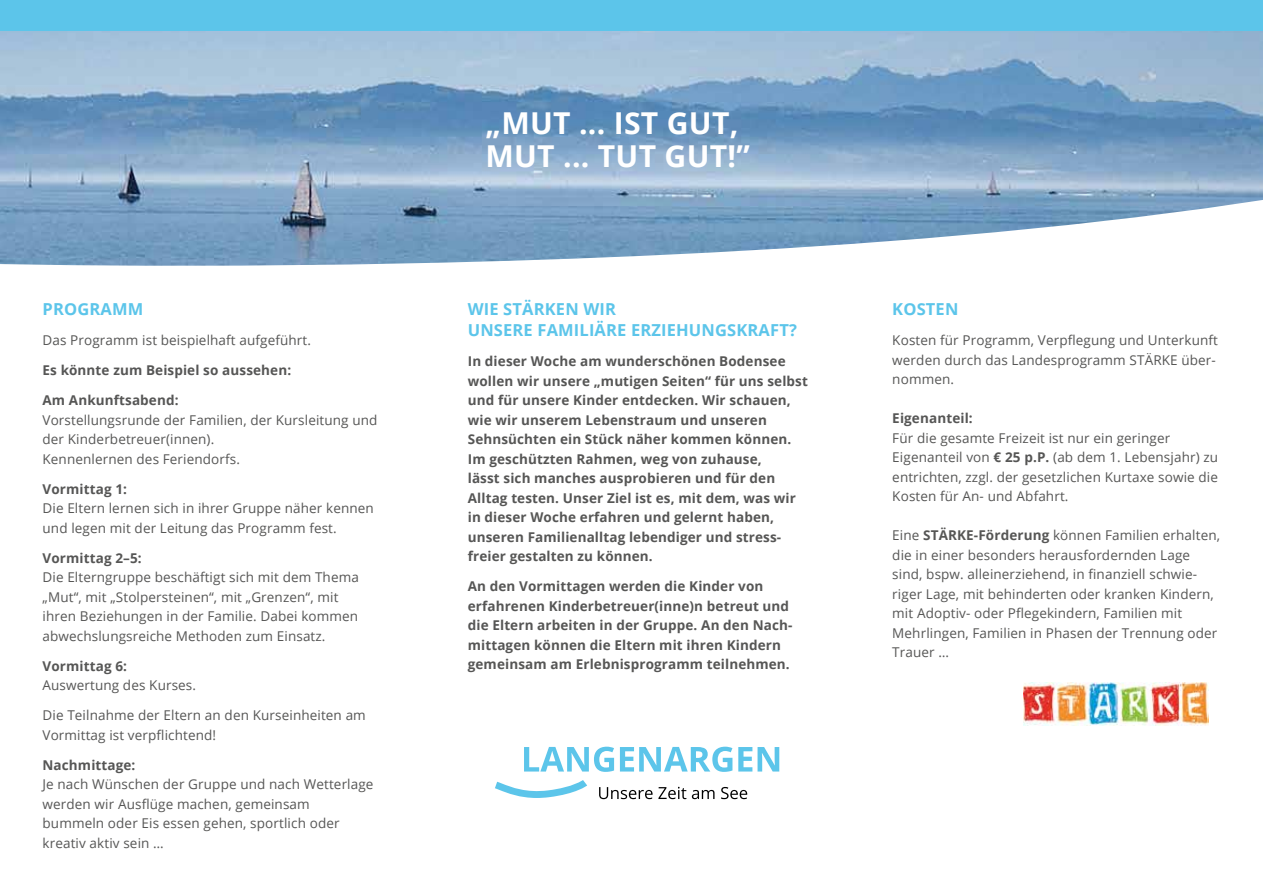
<style>
.page{position:relative;width:1263px;height:893px;background:#fff}
.page>*{position:absolute;margin:0;border:0;box-sizing:border-box;transform-origin:0 0}
.t1{font:700 30.15px/33.8px "Open Sans";letter-spacing:.01em;color:#fff}
.t2{font:700 16.5px/21px "Open Sans";letter-spacing:.01em;color:#5cc5ea}
.t3{font:13.5px/19.5px "Open Sans";letter-spacing:.01em;color:#565655}
.t4{font:700 13.5px/19.5px "Open Sans";letter-spacing:.01em;color:#565655}
.s1{font-weight:700}
</style>
<div class="page">
<img style="left:0;top:30px;width:1263px;height:57px">
<svg style="left:0;top:87px;width:1263px;height:179px;background:#87a9c9"></svg>
<div style="left:0;top:0;width:1263px;height:30px;background:#5cc5ea"></div>
<svg style="left:599px;top:787px;width:53px;height:12px"></svg>
<svg style="left:658px;top:787px;width:28px;height:12px"></svg>
<svg style="left:692px;top:790px;width:22px;height:9px"></svg>
<svg style="left:721px;top:787px;width:26px;height:12px"></svg>
<svg style="left:495px;top:780px;width:92px;height:18px"></svg>
<svg style="left:524px;top:747px;width:90px;height:25px"></svg>
<svg style="left:620px;top:747px;width:112px;height:25px"></svg>
<svg style="left:738px;top:747px;width:41px;height:24px"></svg>
<img style="left:1023px;top:682px;width:186px;height:43px">
<p class="t2" style="left:43px;top:298px;width:102px">PROGRAMM</p>
<p class="t3" style="left:43px;top:330px;width:270px">Das Programm ist beispielhaft aufgeführt.</p>
<p class="t4" style="left:43px;top:360px;width:250px">Es könnte zum Beispiel so aussehen:</p>
<p class="t4" style="left:43px;top:390px;width:138px">Am Ankunftsabend:</p>
<p class="t3" style="left:43px;top:410px;width:336px">Vorstellungsrunde der Familien, der Kursleitung und der Kinderbetreuer(innen).<br>Kennenlernen des Feriendorfs.</p>
<p class="t4" style="left:43px;top:479px;width:86px">Vormittag 1:</p>
<p class="t3" style="left:43px;top:498px;width:333px">Die Eltern lernen sich in ihrer Gruppe näher kennen und legen mit der Leitung das Programm fest.</p>
<p class="t4" style="left:43px;top:548px;width:101px">Vormittag 2–5:</p>
<p class="t3" style="left:43px;top:567px;width:318px">Die Elterngruppe beschäftigt sich mit dem Thema „Mut“, mit „Stolpersteinen“, mit „Grenzen“, mit ihren Beziehungen in der Familie. Dabei kommen abwechslungsreiche Methoden zum Einsatz.</p>
<p class="t4" style="left:43px;top:656px;width:86px">Vormittag 6:</p>
<p class="t3" style="left:43px;top:675px;width:155px">Auswertung des Kurses.</p>
<p class="t3" style="left:43px;top:705px;width:325px">Die Teilnahme der Eltern an den Kurseinheiten am<br>Vormittag ist verpflichtend!</p>
<p class="t4" style="left:43px;top:755px;width:94px">Nachmittage:</p>
<p class="t3" style="left:43px;top:774px;width:332px">Je nach Wünschen der Gruppe und nach Wetterlage werden wir Ausflüge machen, gemeinsam bummeln oder Eis essen gehen, sportlich oder kreativ aktiv sein …</p>
<h1 class="t1" style="left:485px;top:105px;width:266px">„MUT ... IST GUT,<br>MUT ... TUT GUT!”</h1>
<p class="t2" style="left:468px;top:298px;width:331px">WIE STÄRKEN WIR<br>UNSERE FAMILIÄRE ERZIEHUNGSKRAFT?</p>
<p class="t4" style="left:468px;top:351px;width:342px">In dieser Woche am wunderschönen Bodensee wollen wir unsere „mutigen Seiten“ für uns selbst und für unsere Kinder entdecken. Wir schauen, wie wir unserem Lebenstraum und unseren Sehnsüchten ein Stück näher kommen können.<br>Im geschützten Rahmen, weg von zuhause,<br>lässt sich manches ausprobieren und für den Alltag testen. Unser Ziel ist es, mit dem, was wir in dieser Woche erfahren und gelernt haben, unseren Familienalltag lebendiger und stress&shy;freier gestalten zu können.</p>
<p class="t4" style="left:468px;top:576px;width:326px">An den Vormittagen werden die Kinder von erfahrenen Kinderbetreuer(inne)n betreut und die Eltern arbeiten in der Gruppe. An den Nach&shy;mittagen können die Eltern mit ihren Kindern gemeinsam am Erlebnisprogramm teilnehmen.</p>
<p class="t2" style="left:892px;top:298px;width:68px">KOSTEN</p>
<p class="t3" style="left:892px;top:330px;width:327px">Kosten für Programm, Verpflegung und Unterkunft werden durch das Landesprogramm STÄRKE über&shy;nommen.</p>
<p class="t4" style="left:892px;top:408px;width:82px">Eigenanteil:</p>
<p class="t3" style="left:892px;top:428px;width:327px">Für die gesamte Freizeit ist nur ein geringer Eigenanteil von <span class="s1">€ 25 p.P.</span> (ab dem 1. Lebensjahr) zu entrichten, zzgl. der gesetzlichen Kurtaxe sowie die Kosten für An- und Abfahrt.</p>
<p class="t3" style="left:892px;top:525px;width:329px">Eine <span class="s1">STÄRKE-Förderung</span> können Familien erhalten, die in einer besonders heraus fordernden Lage sind, bspw. alleinerziehend, in finanziell schwie&shy;riger Lage, mit behinderten oder kranken Kindern, mit Adoptiv- oder Pflegekindern, Familien mit<br>Mehr lingen, Familien in Phasen der Trennung oder Trauer …</p>
</div>
